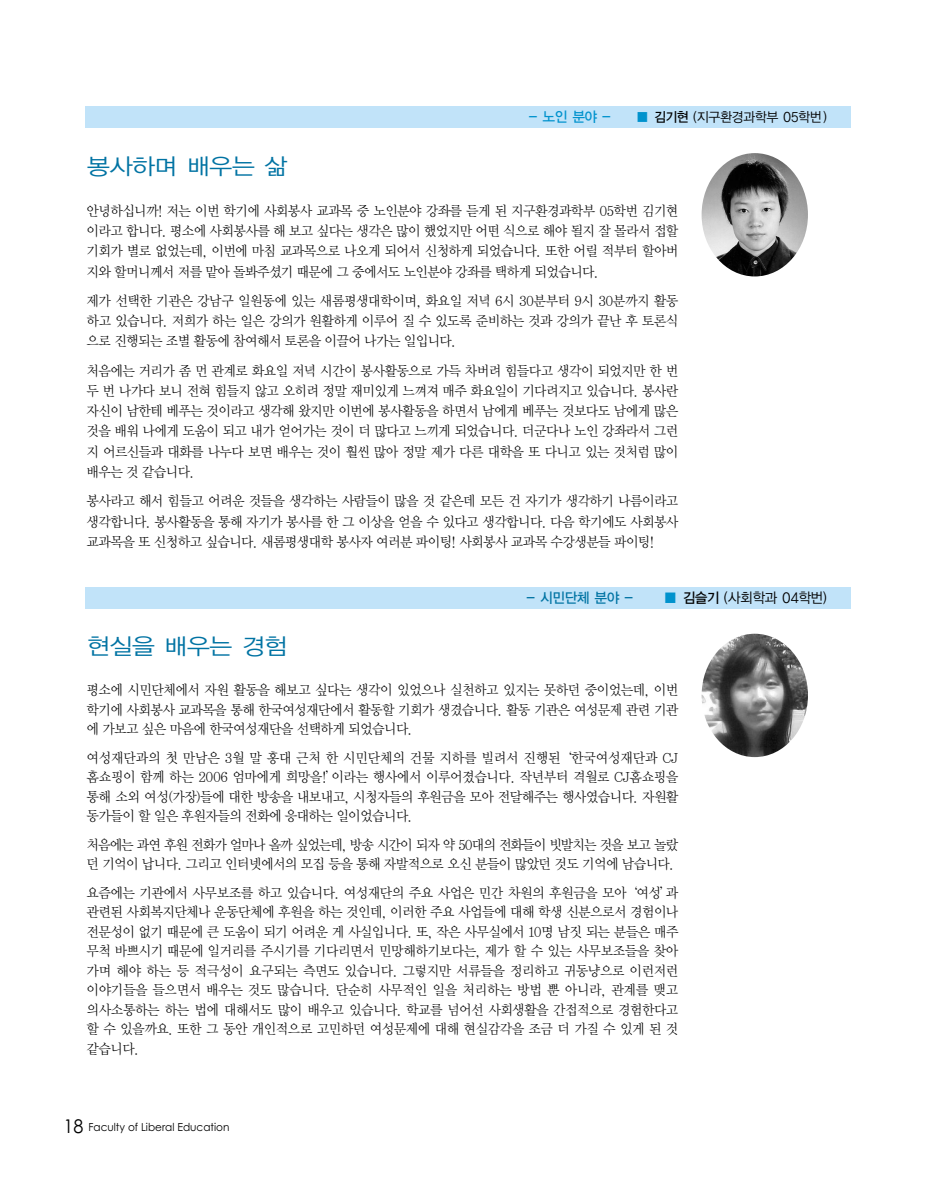
<style>
.page{position:relative;width:935px;height:1190px;background:#fff}
.page>*{position:absolute;margin:0;border:0;box-sizing:border-box;transform-origin:0 0}
.t1{font:22.5px "YGO12";letter-spacing:-.095em;color:#0073a3;scale:1.1 1}
.t2{font:14.1px "YGO12";letter-spacing:-.095em;color:#000;scale:.95 1}
.t3{font:14.1px "YGO13";letter-spacing:-.095em;color:#0073a3;scale:.95 1}
.t4{font:14.1px "YGO13";color:#0092cd;scale:.95 1}
.t5{font:13.8px/19.5px "Y Mj O12";letter-spacing:-.095em;color:#000;text-align:justify;scale:.95 1}
.t6{font:13.35px "YGO12";letter-spacing:-.095em;color:#000;scale:.95 1}
.t7{font:10.95px "Century Gothic";color:#000;scale:.95 1}
.s1{font-family:"YGO13"}
.s2{font-size:18.9px}
</style>
<div class="page">
<div style="left:85px;top:106px;width:765px;height:22px;background:#c1e3f9"></div>
<img style="left:701px;top:153px;width:107px;height:123px;border-radius:50%">
<div style="left:85px;top:587px;width:765px;height:21px;background:#c1e3f9"></div>
<img style="left:701px;top:633px;width:106px;height:124px;border-radius:50%">
<p class="t4" style="left:528px;top:111px;width:89px">- 노인 분야 -</p>
<p class="t6" style="left:654px;top:111px;width:184px"><span class="s1">김기현</span> (지구환경과학부 05학번)</p>
<h1 class="t1" style="left:86px;top:156px;width:185px">봉사하며 배우는 삶</h1>
<p class="t5" style="left:86px;top:201px;width:625px;line-height:20.2px">안녕하십니까! 저는 이번 학기에 사회봉사 교과목 중 노인분야 강좌를 듣게 된 지구환경과학부 05학번 김기현 이라고 합니다. 평소에 사회봉사를 해 보고 싶다는 생각은 많이 했었지만 어떤 식으로 해야 될지 잘 몰라서 접할 기회가 별로 없었는데, 이번에 마침 교과목으로 나오게 되어서 신청하게 되었습니다. 또한 어릴 적부터 할아버 지와 할머니께서 저를 맡아 돌봐주셨기 때문에 그 중에서도 노인분야 강좌를 택하게 되었습니다.</p>
<p class="t5" style="left:86px;top:291px;width:625px;line-height:20.2px">제가 선택한 기관은 강남구 일원동에 있는 새롬평생대학이며, 화요일 저녁 6시 30분부터 9시 30분까지 활동 하고 있습니다. 저희가 하는 일은 강의가 원활하게 이루어 질 수 있도록 준비하는 것과 강의가 끝난 후 토론식 으로 진행되는 조별 활동에 참여해서 토론을 이끌어 나가는 일입니다.</p>
<p class="t5" style="left:86px;top:361px;width:625px;line-height:20.2px">처음에는 거리가 좀 먼 관계로 화요일 저녁 시간이 봉사활동으로 가득 차버려 힘들다고 생각이 되었지만 한 번 두 번 나가다 보니 전혀 힘들지 않고 오히려 정말 재미있게 느껴져 매주 화요일이 기다려지고 있습니다. 봉사란 자신이 남한테 베푸는 것이라고 생각해 왔지만 이번에 봉사활동을 하면서 남에게 베푸는 것보다도 남에게 많은 것을 배워 나에게 도움이 되고 내가 얻어가는 것이 더 많다고 느끼게 되었습니다. 더군다나 노인 강좌라서 그런 지 어르신들과 대화를 나누다 보면 배우는 것이 훨씬 많아 정말 제가 다른 대학을 또 다니고 있는 것처럼 많이 배우는 것 같습니다.</p>
<p class="t5" style="left:86px;top:492px;width:625px;line-height:20.2px">봉사라고 해서 힘들고 어려운 것들을 생각하는 사람들이 많을 것 같은데 모든 건 자기가 생각하기 나름이라고 생각합니다. 봉사활동을 통해 자기가 봉사를 한 그 이상을 얻을 수 있다고 생각합니다. 다음 학기에도 사회봉사 교과목을 또 신청하고 싶습니다. 새롬평생대학 봉사자 여러분 파이팅! 사회봉사 교과목 수강생분들 파이팅!</p>
<p class="t3" style="left:526px;top:591px;width:114px">- 시민단체 분야 -</p>
<p class="t2" style="left:682px;top:591px;width:154px"><span class="s1">김슬기</span> (사회학과 04학번)</p>
<h1 class="t1" style="left:86px;top:636px;width:185px">현실을 배우는 경험</h1>
<p class="t5" style="left:86px;top:681px;width:625px">평소에 시민단체에서 자원 활동을 해보고 싶다는 생각이 있었으나 실천하고 있지는 못하던 중이었는데, 이번 학기에 사회봉사 교과목을 통해 한국여성재단에서 활동할 기회가 생겼습니다. 활동 기관은 여성문제 관련 기관 에 가보고 싶은 마음에 한국여성재단을 선택하게 되었습니다.</p>
<p class="t5" style="left:86px;top:748px;width:625px">여성재단과의 첫 만남은 3월 말 홍대 근처 한 시민단체의 건물 지하를 빌려서 진행된‘한국여성재단과 CJ 홈쇼핑이 함께 하는 2006 엄마에게 희망을!’이라는 행사에서 이루어졌습니다. 작년부터 격월로 CJ홈쇼핑을 통해 소외 여성(가장)들에 대한 방송을 내보내고, 시청자들의 후원금을 모아 전달해주는 행사였습니다. 자원활 동가들이 할 일은 후원자들의 전화에 응대하는 일이었습니다.</p>
<p class="t5" style="left:86px;top:835px;width:625px">처음에는 과연 후원 전화가 얼마나 올까 싶었는데, 방송 시간이 되자 약 50대의 전화들이 빗발치는 것을 보고 놀랐 던 기억이 납니다. 그리고 인터넷에서의 모집 등을 통해 자발적으로 오신 분들이 많았던 것도 기억에 남습니다.</p>
<p class="t5" style="left:86px;top:883px;width:625px">요즘에는 기관에서 사무보조를 하고 있습니다. 여성재단의 주요 사업은 민간 차원의 후원금을 모아‘여성’과 관련된 사회복지단체나 운동단체에 후원을 하는 것인데, 이러한 주요 사업들에 대해 학생 신분으로서 경험이나 전문성이 없기 때문에 큰 도움이 되기 어려운 게 사실입니다. 또, 작은 사무실에서 10명 남짓 되는 분들은 매주 무척 바쁘시기 때문에 일거리를 주시기를 기다리면서 민망해하기보다는, 제가 할 수 있는 사무보조들을 찾아 가며 해야 하는 등 적극성이 요구되는 측면도 있습니다. 그렇지만 서류들을 정리하고 귀동냥으로 이런저런 이야기들을 들으면서 배우는 것도 많습니다. 단순히 사무적인 일을 처리하는 방법 뿐 아니라, 관계를 맺고 의사소통하는 하는 법에 대해서도 많이 배우고 있습니다. 학교를 넘어선 사회생활을 간접적으로 경험한다고 할 수 있을까요. 또한 그 동안 개인적으로 고민하던 여성문제에 대해 현실감각을 조금 더 가질 수 있게 된 것 같습니다.</p>
<p class="t7" style="left:63px;top:1122px;width:176px"><span class="s2">18</span> Faculty of Liberal Education</p>
</div>
